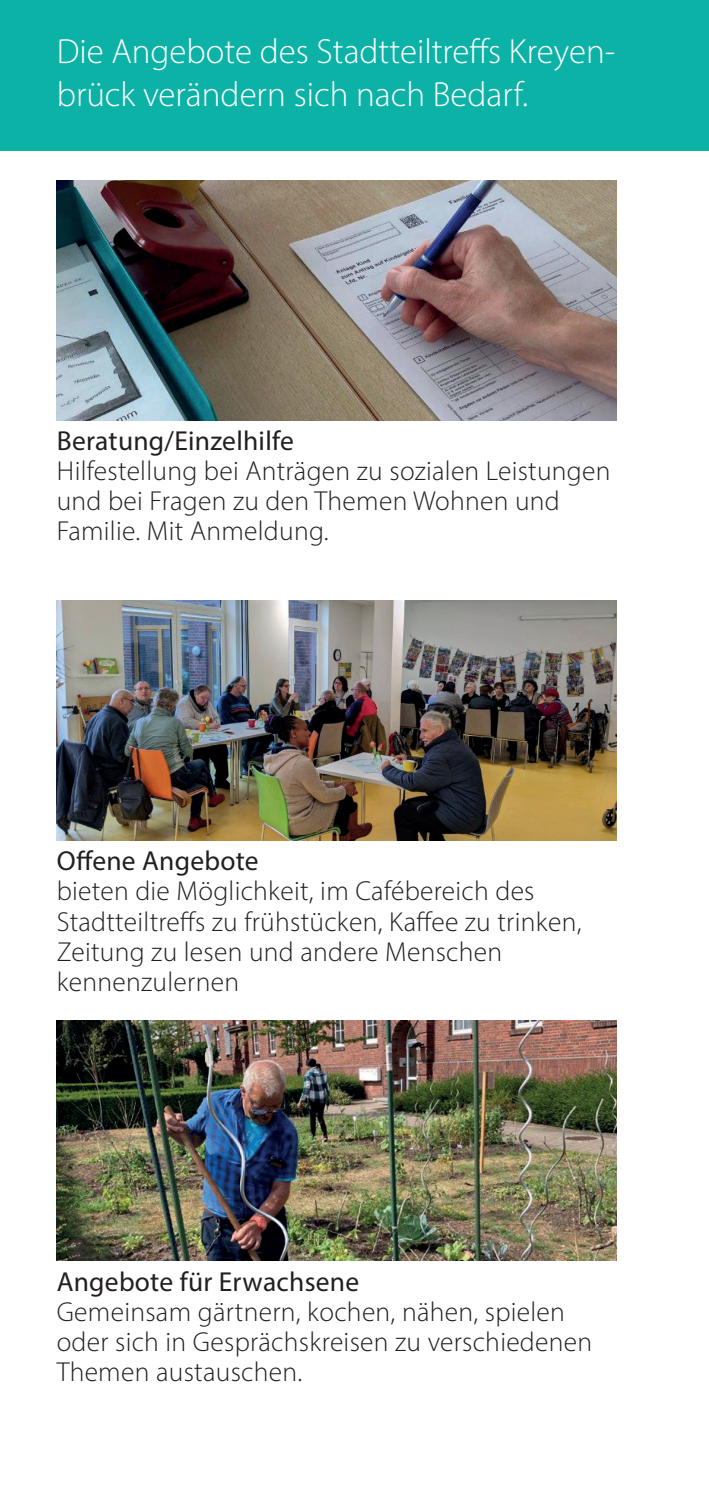
<style>
.page{position:relative;width:709px;height:1489px;background:#fff}
.page>*{position:absolute;margin:0;border:0;box-sizing:border-box;transform-origin:0 0}
.p_weiß_Hinweis_Innenteil{font:300 35px/42px "Myriad Pro";color:#fff}
.Fließ_11_pt{font:300 27.5px/30px "Myriad Pro";letter-spacing:.01em;color:#231f20}
.t1{font:27.5px "Myriad Pro";letter-spacing:.01em;color:#231f20}
</style>
<div class="page">
<div style="left:0;top:0;width:709px;height:150px;background:#0db2a6"></div>
<img style="left:57px;top:180px;width:560px;height:240px">
<img style="left:57px;top:600px;width:560px;height:240px">
<img style="left:57px;top:1020px;width:560px;height:240px">
<p class="p_weiß_Hinweis_Innenteil" style="left:57px;top:30px;width:560px">Die Angebote des Stadtteiltreffs Kreyen&shy;brück verändern sich nach Bedarf.</p>
<h2 class="t1" style="left:57px;top:424px;width:239px">Beratung/Einzelhilfe</h2>
<p class="Fließ_11_pt" style="left:57px;top:456px;width:555px">Hilfestellung bei Anträgen zu sozialen Leistungen und bei Fragen zu den Themen Wohnen und<br>Familie. Mit Anmeldung.</p>
<h2 class="t1" style="left:57px;top:844px;width:203px">Offene Angebote</h2>
<p class="Fließ_11_pt" style="left:57px;top:876px;width:526px">bieten die Möglichkeit, im Cafébereich des Stadtteiltreffs zu frühstücken, Kaffee zu trinken, Zeitung zu lesen und andere Menschen kennenzulernen</p>
<h2 class="t1" style="left:57px;top:1264px;width:304px">Angebote für Erwachsene</h2>
<p class="Fließ_11_pt" style="left:57px;top:1296px;width:537px">Gemeinsam gärtnern, kochen, nähen, spielen oder sich in Gesprächskreisen zu verschiedenen<br>Themen austauschen.</p>
</div>
